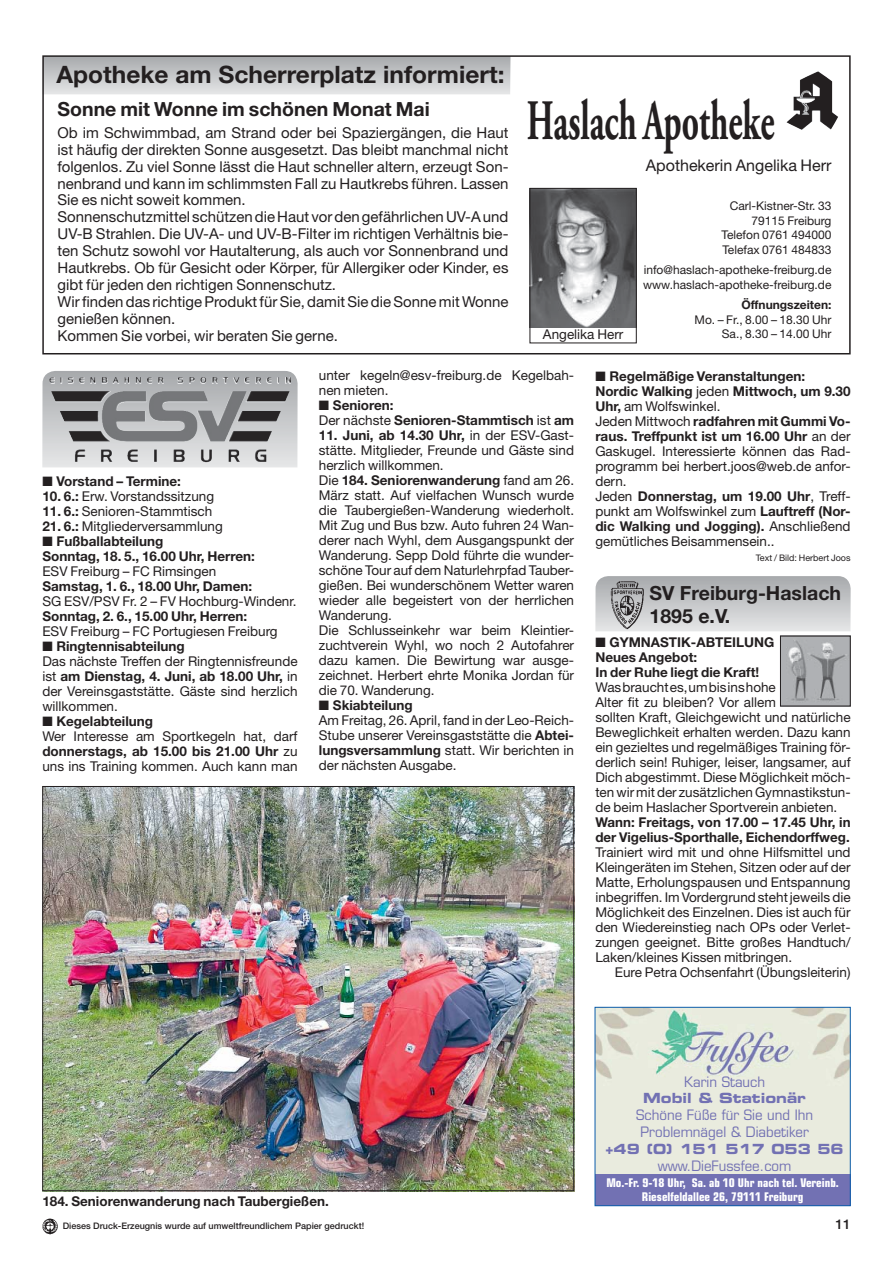
<style>
.page{position:relative;width:893px;height:1263px;background:#fff}
.page>*{position:absolute;margin:0;border:0;box-sizing:border-box;transform-origin:0 0}
.t1{font:700 57px "Adobe Garamond Pro";color:#231f20;scale:.59 1}
.t2{font:700 24px "Helvetica Neue";color:#231f20}
.t3{font:700 19.5px/22.5px "Helvetica Neue";color:#231f20}
.t4{font:16.05px "Helvetica Neue";color:#231f20}
.t5{font:15px/17px "Helvetica Neue";color:#231f20}
.t6{font:13.95px/16.8px "Eurostile";color:#7271b3;text-align:center;scale:.95 1}
.t7{font:13.95px "Eurostile Bold Extended Two";color:#7271b3;scale:.95 1}
.t8{font:13.5px/15px "Helvetica Neue";color:#231f20}
.t9{font:700 13.5px/15px "Helvetica Neue";color:#231f20}
.t10{font:500 13.5px "Helvetica Neue";color:#231f20}
.t11{font:12px/14.4px "Helvetica Neue";color:#231f20;text-align:right}
.t12{font:700 condensed 12px/14px "Eurostile";color:#fff;text-align:center}
.t13{font:700 12px "Helvetica Neue";color:#231f20}
.t14{font:500 9px "Helvetica Neue";color:#231f20}
.t15{font:9px "Helvetica Neue";color:#231f20}
.s1{font-weight:700}
.s2{font-weight:400}
</style>
<div class="page">
<img style="left:42px;top:1218px;width:16px;height:17px">
<img style="left:596px;top:1009px;width:252px;height:165px">
<div style="left:595px;top:1174px;width:255px;height:32px;background:#7271b3"></div>
<div style="left:594px;top:1007px;width:256px;height:199px;border:1px solid #0c5dab"></div>
<img style="left:832px;top:81px;width:6px;height:42px">
<div style="left:43px;top:56px;width:467px;height:38px;background:linear-gradient(to bottom,#a7a9ac,#e3e4e5)"></div>
<img style="left:531px;top:190px;width:103px;height:137px">
<div style="left:529px;top:188px;width:107px;height:155px;border:1px solid #231f20"></div>
<div style="left:42px;top:55px;width:808px;height:299px;border:2px solid #231f20"></div>
<svg style="left:42px;top:371px;width:255px;height:96px;background:#a5a6a8"></svg>
<img style="left:49px;top:377px;width:36px;height:7px">
<img style="left:44px;top:788px;width:528px;height:401px">
<img style="left:782px;top:638px;width:66px;height:66px">
<svg style="left:595px;top:576px;width:255px;height:55px;background:#c6c8ca"></svg>
<img style="left:605px;top:577px;width:40px;height:54px">
<h2 class="t2" style="left:56px;top:66px;width:449px">Apotheke am Scherrerplatz informiert:</h2>
<h3 class="t3" style="left:57px;top:100px;width:374px">Sonne mit Wonne im schönen Monat Mai</h3>
<p class="t5" style="left:57px;top:125px;width:452px">Ob im Schwimmbad, am Strand oder bei Spaziergängen, die Haut ist häufig der direkten Sonne ausgesetzt. Das bleibt manchmal nicht folgenlos. Zu viel Sonne lässt die Haut schneller altern, erzeugt Son&shy;nenbrand und kann im schlimmsten Fall zu Hautkrebs führen. Lassen Sie es nicht soweit kommen.<br>Sonnenschutzmittel schützen die Haut vor den gefährlichen UV-A und UV-B Strahlen. Die UV-A- und UV-B-Filter im richtigen Verhältnis bie&shy;ten Schutz sowohl vor Hautalterung, als auch vor Sonnenbrand und Hautkrebs. Ob für Gesicht oder Körper, für Allergiker oder Kinder, es gibt für jeden den richtigen Sonnenschutz.<br>Wir finden das richtige Produkt für Sie, damit Sie die Sonne mit Wonne genießen können.<br>Kommen Sie vorbei, wir beraten Sie gerne.</p>
<h1 class="t1" style="left:526px;top:98px;width:421px">Haslach Apotheke</h1>
<p class="t4" style="left:645px;top:160px;width:187px">Apothekerin Angelika Herr</p>
<p class="t11" style="left:721px;top:200px;width:111px">Carl-Kistner-Str. 33<br>79115 Freiburg<br>Telefon 0761 494000<br>Telefax 0761 484833</p>
<p class="t11" style="left:643px;top:264px;width:190px;text-align:left">info@haslach-apotheke-freiburg.de www.haslach-apotheke-freiburg.de</p>
<p class="t13" style="left:741px;top:301px;width:92px">Öffnungszeiten:</p>
<p class="t11" style="left:694px;top:314px;width:138px">Mo. – Fr., 8.00 – 18.30 Uhr<br>Sa., 8.30 – 14.00 Uhr</p>
<p class="t8" style="left:543px;top:328px;width:82px">Angelika Herr</p>
<p class="t9" style="left:42px;top:475px;width:140px">■ Vorstand – Termine:</p>
<p class="t8" style="left:42px;top:490px;width:173px"><span class="s1">10. 6.:</span> Erw. Vorstandssitzung</p>
<p class="t8" style="left:42px;top:505px;width:171px"><span class="s1">11. 6.:</span> Senioren-Stammtisch</p>
<p class="t8" style="left:42px;top:520px;width:182px"><span class="s1">21. 6.:</span> Mitgliederversammlung</p>
<p class="t9" style="left:42px;top:535px;width:214px">■ Fußballabteilung<br>Sonntag, 18. 5., 16.00 Uhr, Herren:</p>
<p class="t8" style="left:42px;top:565px;width:175px">ESV Freiburg – FC Rimsingen</p>
<p class="t9" style="left:42px;top:580px;width:211px">Samstag, 1. 6., 18.00 Uhr, Damen:</p>
<p class="t8" style="left:42px;top:595px;width:256px">SG ESV/PSV Fr. 2 – FV Hochburg-Windenr.</p>
<p class="t9" style="left:42px;top:610px;width:206px">Sonntag, 2. 6., 15.00 Uhr, Herren:</p>
<p class="t8" style="left:42px;top:625px;width:237px">ESV Freiburg – FC Portugiesen Freiburg</p>
<p class="t8" style="left:42px;top:640px;width:257px">■ <span class="s1">Ringtennisabteilung<br></span>Das nächste Treffen der Ringtennisfreunde ist <span class="s1">am Dienstag, 4. Juni, ab 18.00 Uhr,</span> in der Vereinsgaststätte. Gäste sind herzlich willkommen.</p>
<p class="t8" style="left:42px;top:715px;width:257px">■ <span class="s1">Kegelabteilung<br></span>Wer Interesse am Sportkegeln hat, darf <span class="s1">donnerstags, ab 15.00 bis 21.00 Uhr</span> zu uns ins Training kommen. Auch kann man</p>
<p class="t8" style="left:319px;top:369px;width:257px">unter kegeln@esv-freiburg.de Kegelbah&shy;nen mieten.</p>
<p class="t9" style="left:319px;top:399px;width:257px">■ Senioren:<br><span class="s2">Der nächste</span> Senioren-Stammtisch <span class="s2">ist</span> am</p>
<p class="t8" style="left:319px;top:429px;width:257px"><span class="s1">11. Juni, ab 14.30 Uhr,</span> in der ESV-Gast&shy;stätte. Mitglieder, Freunde und Gäste sind herzlich willkommen.<br>Die <span class="s1">184. Seniorenwanderung</span> fand am 26.<br>März statt. Auf vielfachen Wunsch wurde die Taubergießen-Wanderung wiederholt.<br>Mit Zug und Bus bzw. Auto fuhren 24 Wan&shy;derer nach Wyhl, dem Ausgangspunkt der Wanderung. Sepp Dold führte die wunder&shy;schöne Tour auf dem Naturlehrpfad Tauber&shy;gießen. Bei wunderschönem Wetter waren wieder alle begeistert von der herrlichen Wanderung.<br>Die Schlusseinkehr war beim Kleintier&shy;zuchtverein Wyhl, wo noch 2 Autofahrer dazu kamen. Die Bewirtung war ausge&shy;zeichnet. Herbert ehrte Monika Jordan für die 70. Wanderung.</p>
<p class="t8" style="left:319px;top:699px;width:257px">■ <span class="s1">Skiabteilung<br></span>Am Freitag, 26. April, fand in der Leo-Reich-Stube unserer Vereinsgaststätte die <span class="s1">Abtei&shy;lungsversammlung</span> statt. Wir berichten in der nächsten Ausgabe.</p>
<p class="t8" style="left:595px;top:370px;width:257px">■ <span class="s1">Regelmäßige Veranstaltungen:<br>Nordic Walking</span> jeden <span class="s1">Mittwoch, um 9.30<br>Uhr,</span> am Wolfswinkel.<br>Jeden Mittwoch <span class="s1">radfahren mit Gummi Vo&shy;raus. Treffpunkt ist um 16.00 Uhr</span> an der Gaskugel. Interessierte können das Rad&shy;programm bei herbert.joos@web.de anfor&shy;dern.<br>Jeden <span class="s1">Donnerstag, um 19.00 Uhr</span>, Treff&shy;punkt am Wolfswinkel zum <span class="s1">Lauftreff (Nor&shy;dic Walking und Jogging).</span> Anschließend gemütliches Beisammensein..</p>
<p class="t15" style="left:755px;top:554px;width:96px">Text / Bild: Herbert Joos</p>
<h3 class="t3" style="left:649px;top:584px;width:193px">SV Freiburg-Haslach<br>1895 e.V.</h3>
<p class="t9" style="left:595px;top:636px;width:180px">■ GYMNASTIK-ABTEILUNG<br>Neues Angebot:<br>In der Ruhe liegt die Kraft!</p>
<p class="t8" style="left:595px;top:681px;width:257px">Was braucht es, um bis ins hohe<br>Alter fit zu bleiben? Vor allem<br>sollten Kraft, Gleichgewicht und natürliche Beweglichkeit erhalten werden. Dazu kann ein gezieltes und regelmäßiges Training för&shy;derlich sein! Ruhiger, leiser, langsamer, auf Dich abgestimmt. Diese Möglichkeit möch&shy;ten wir mit der zusätzlichen Gymnastikstun&shy;de beim Haslacher Sportverein anbieten.</p>
<p class="t9" style="left:595px;top:816px;width:257px">Wann: Freitags, von 17.00 – 17.45 Uhr, in der Vigelius-Sporthalle, Eichendorffweg.</p>
<p class="t8" style="left:595px;top:846px;width:257px;text-align:justify">Trainiert wird mit und ohne Hilfsmittel und Kleingeräten im Stehen, Sitzen oder auf der Matte, Erholungspausen und Entspannung inbegriffen. Im Vordergrund steht jeweils die Möglichkeit des Einzelnen. Dies ist auch für den Wiedereinstieg nach OPs oder Verlet&shy;zungen geeignet. Bitte großes Handtuch/ Laken/kleines Kissen mitbringen.</p>
<p class="t8" style="left:614px;top:966px;width:237px">Eure Petra Ochsenfahrt (Übungsleiterin)</p>
<p class="t9" style="left:42px;top:1195px;width:288px">184. Seniorenwanderung nach Taubergießen.</p>
<p class="t6" style="left:684px;top:1075px;width:87px">Karin Stauch</p>
<p class="t7" style="left:643px;top:1093px;width:173px">Mobil &amp; Stationär</p>
<p class="t6" style="left:636px;top:1108px;width:188px">Schöne Füße für Sie und Ihn<br>Problemnägel &amp; Diabetiker</p>
<p class="t7" style="left:605px;top:1144px;width:252px">+49 (0) 151 517 053 56</p>
<p class="t6" style="left:658px;top:1159px;width:142px">www.DieFussfee.com</p>
<p class="t12" style="left:606px;top:1176px;width:234px">Mo.-Fr. 9-18 Uhr, Sa. ab 10 Uhr nach tel. Vereinb.<br>Rieselfeldallee 26, 79111 Freiburg</p>
<p class="t14" style="left:63px;top:1222px;width:303px">Dieses Druck-Erzeugnis wurde auf umweltfreundlichem Papier gedruckt!</p>
<p class="t10" style="left:835px;top:1219px;width:17px">11</p>
</div>
